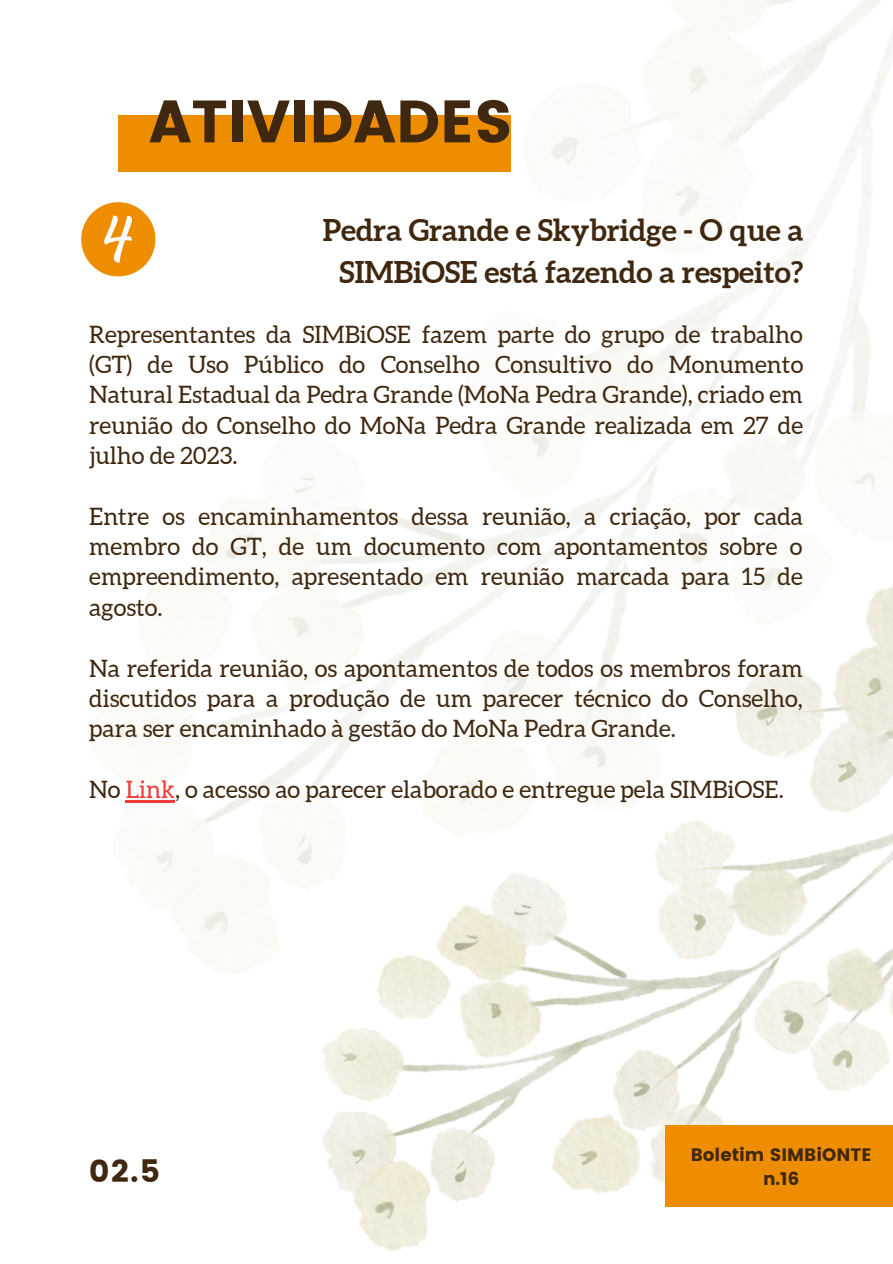
<style>
.page{position:relative;width:893px;height:1264px;background:#fff}
.page>*{position:absolute;margin:0;border:0;box-sizing:border-box;transform-origin:0 0}
.t1{font:59.7px "Poppins";color:#3f280f}
.t2{font:31.05px "Poppins";color:#3f280f}
.t3{font:700 30px/41.5px "Aleo";color:#3f280f;text-align:center}
.t4{font:24px/30.3px "Aleo";color:#3f280f;text-align:justify}
.t5{font:18px "Poppins";color:#3f280f}
.s1{color:#f23838}
</style>
<div class="page">
<img style="left:111px;top:0;width:781px;height:974px">
<img style="left:238px;top:366px;width:654px;height:885px">
<div style="left:665px;top:1124px;width:227px;height:81px;background:#ef8d01"></div>
<svg style="left:81px;top:202px;width:74px;height:74px"></svg>
<hr style="left:126px;top:800px;width:49px;height:2px;background:#f23838">
<p class="t1" style="left:149px;top:87px;width:365px">ATIVIDADES</p>
<p class="t3" style="left:323px;top:209px;width:482px">Pedra Grande e Skybridge - O que a<br>SIMBiOSE está fazendo a respeito?</p>
<p class="t4" style="left:89px;top:319px;width:715px">Representantes da SIMBiOSE fazem parte do grupo de trabalho (GT) de Uso Público do Conselho Consultivo do Monumento Natural Estadual da Pedra Grande (MoNa Pedra Grande), criado em reunião do Conselho do MoNa Pedra Grande realizada em 27 de julho de 2023.</p>
<p class="t4" style="left:89px;top:501px;width:715px">Entre os encaminhamentos dessa reunião, a criação, por cada membro do GT, de um documento com apontamentos sobre o empreendimento, apresentado em reunião marcada para 15 de agosto.</p>
<p class="t4" style="left:89px;top:652px;width:715px">Na referida reunião, os apontamentos de todos os membros foram discutidos para a produção de um parecer técnico do Conselho, para ser encaminhado à gestão do MoNa Pedra Grande.</p>
<p class="t4" style="left:89px;top:774px;width:696px">No <span class="s1">Link</span>, o acesso ao parecer elaborado e entregue pela SIMBiOSE.</p>
<p class="t2" style="left:89px;top:1153px;width:72px">02.5</p>
<p class="t5" style="left:690px;top:1143px;width:182px">Boletim SIMBiONTE</p>
<p class="t5" style="left:763px;top:1168px;width:38px">n.16</p>
</div>
